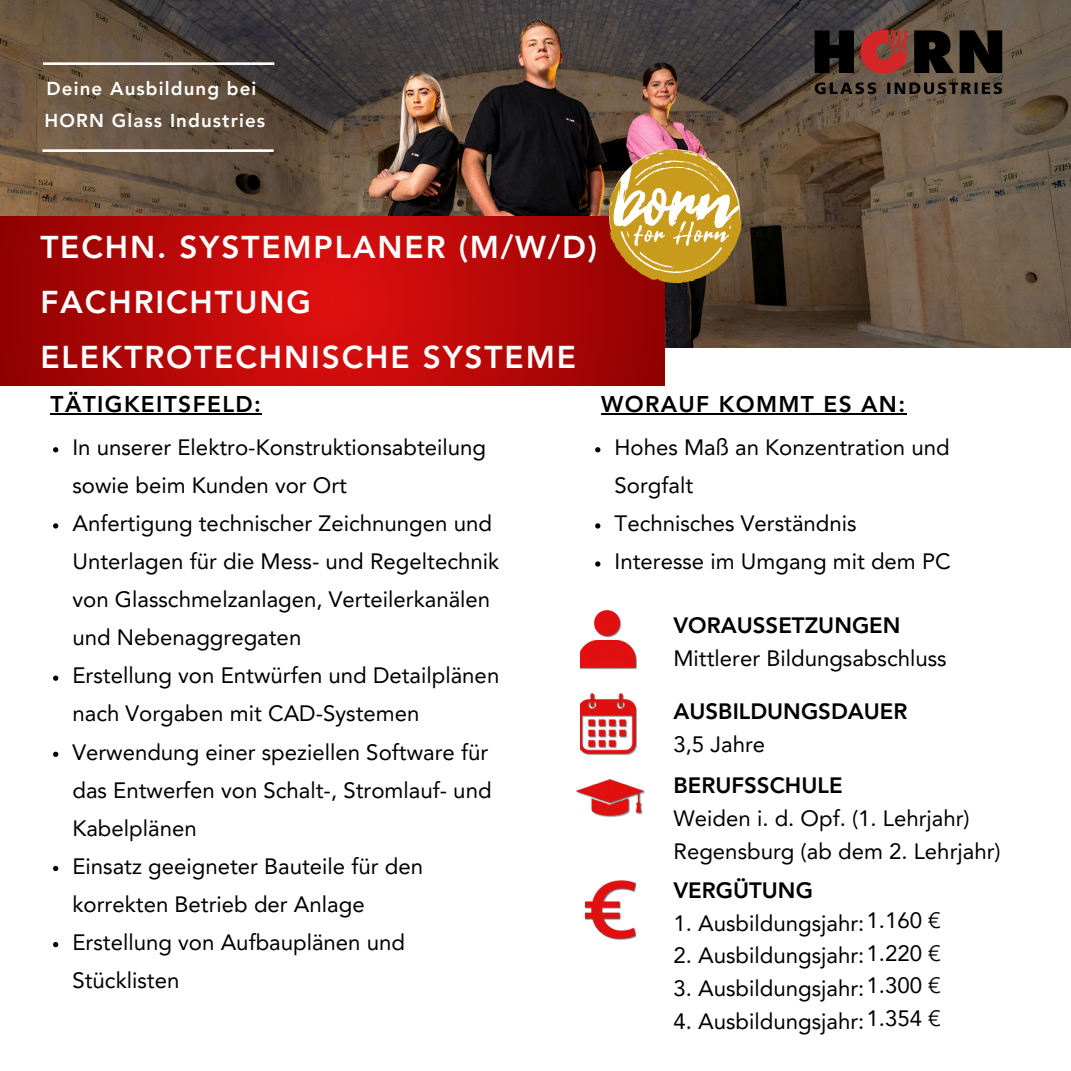
<style>
.page{position:relative;width:1071px;height:1071px;background:#fff}
.page>*{position:absolute;margin:0;border:0;box-sizing:border-box;transform-origin:0 0}
.t1{font:800 31.5px/55.1px "Avenir LT Pro";letter-spacing:.06em;color:#fff}
.t2{font:800 22.75px "Avenir LT Pro";letter-spacing:.06em;color:#000}
.t3{font:22.22px/38px "Avenir LT Pro";color:#000}
.t4{font:800 22.22px "Avenir LT Pro";color:#000}
.t5{font:800 18.72px "Avenir LT Pro";letter-spacing:.06em;color:#fff}
</style>
<div class="page">
<img style="left:0;top:0;width:1071px;height:348px">
<svg style="left:815px;top:30px;width:39px;height:43px;background:#0b0a09"></svg>
<svg style="left:914px;top:30px;width:40px;height:43px;background:#171410"></svg>
<svg style="left:960px;top:30px;width:42px;height:43px;background:#120f0c"></svg>
<svg style="left:861px;top:30px;width:47px;height:44px;background:#ab3732"></svg>
<svg style="left:815px;top:82px;width:187px;height:12px;background:#3e352c"></svg>
<svg style="left:0;top:216px;width:664px;height:169px;background:#b70808"></svg>
<img style="left:580px;top:611px;width:57px;height:59px">
<img style="left:580px;top:694px;width:57px;height:62px">
<img style="left:577px;top:780px;width:68px;height:38px">
<img style="left:586px;top:880px;width:50px;height:60px">
<hr style="left:51px;top:414px;width:211px;height:1px;background:#000">
<svg style="left:53px;top:447px;width:5px;height:5px"></svg>
<svg style="left:53px;top:523px;width:5px;height:6px"></svg>
<svg style="left:53px;top:676px;width:5px;height:5px"></svg>
<svg style="left:53px;top:752px;width:5px;height:5px"></svg>
<svg style="left:53px;top:866px;width:5px;height:5px"></svg>
<svg style="left:53px;top:942px;width:5px;height:5px"></svg>
<hr style="left:601px;top:414px;width:306px;height:1px;background:#000">
<svg style="left:595px;top:447px;width:5px;height:5px"></svg>
<svg style="left:595px;top:523px;width:5px;height:6px"></svg>
<svg style="left:595px;top:561px;width:5px;height:6px"></svg>
<svg style="left:609px;top:149px;width:134px;height:134px;background:#be984e"></svg>
<hr style="left:42px;top:149px;width:232px;height:3px;background:#fff">
<hr style="left:43px;top:62px;width:231px;height:3px;background:#fff">
<p class="t5" style="left:47px;top:81px;width:211px">Deine Ausbildung bei</p>
<p class="t5" style="left:45px;top:113px;width:222px">HORN Glass Industries</p>
<p class="t1" style="left:40px;top:222px;width:558px">TECHN. SYSTEMPLANER (M/W/D)<br>FACHRICHTUNG<br>ELEKTROTECHNISCHE SYSTEME</p>
<p class="t2" style="left:51px;top:395px;width:212px">TÄTIGKEITSFELD:</p>
<p class="t3" style="left:72px;top:430px;width:415px">In unserer Elektro-Konstruktionsabteilung sowie beim Kunden vor Ort</p>
<p class="t3" style="left:72px;top:507px;width:428px">Anfertigung technischer Zeichnungen und Unterlagen für die Mess- und Regeltechnik von Glasschmelzanlagen, Verteilerkanälen und Nebenaggregaten</p>
<p class="t3" style="left:72px;top:659px;width:428px">Erstellung von Entwürfen und Detailplänen nach Vorgaben mit CAD-Systemen</p>
<p class="t3" style="left:72px;top:735px;width:421px">Verwendung einer speziellen Software für das Entwerfen von Schalt-, Stromlauf- und<br>Kabelplänen</p>
<p class="t3" style="left:72px;top:849px;width:352px">Einsatz geeigneter Bauteile für den korrekten Betrieb der Anlage</p>
<h1 class="t3" style="left:72px;top:925px;width:334px">Erstellung von Aufbauplänen und<br>Stücklisten</h1>
<h2 class="t2" style="left:601px;top:395px;width:306px">WORAUF KOMMT ES AN:</h2>
<h2 class="t3" style="left:615px;top:430px;width:337px">Hohes Maß an Konzentration und<br>Sorgfalt</h2>
<p class="t3" style="left:615px;top:507px;width:244px">Technisches Verständnis</p>
<p class="t3" style="left:615px;top:545px;width:338px">Interesse im Umgang mit dem PC</p>
<p class="t4" style="left:673px;top:616px;width:229px">VORAUSSETZUNGEN</p>
<p class="t3" style="left:673px;top:641px;width:275px">Mittlerer Bildungsabschluss</p>
<p class="t4" style="left:673px;top:703px;width:236px">AUSBILDUNGSDAUER</p>
<p class="t3" style="left:673px;top:727px;width:93px">3,5 Jahre</p>
<p class="t4" style="left:673px;top:777px;width:171px">BERUFSSCHULE</p>
<p class="t3" style="left:673px;top:804px;width:329px;line-height:32.7px">Weiden i. d. Opf. (1. Lehrjahr)<br>Regensburg (ab dem 2. Lehrjahr)</p>
<p class="t4" style="left:673px;top:881px;width:141px">VERGÜTUNG</p>
<p class="t3" style="left:673px;top:906px;width:192px">1. Ausbildungsjahr:</p>
<p class="t3" style="left:673px;top:939px;width:192px">2. Ausbildungsjahr:</p>
<p class="t3" style="left:673px;top:971px;width:192px">3. Ausbildungsjahr:</p>
<p class="t3" style="left:673px;top:1004px;width:192px">4. Ausbildungsjahr:</p>
<p class="t3" style="left:866px;top:906px;width:76px;line-height:32.7px;text-align:justify">1.160 € 1.220 € 1.300 €</p>
<p class="t3" style="left:866px;top:1001px;width:76px">1.354 €</p>
</div>
